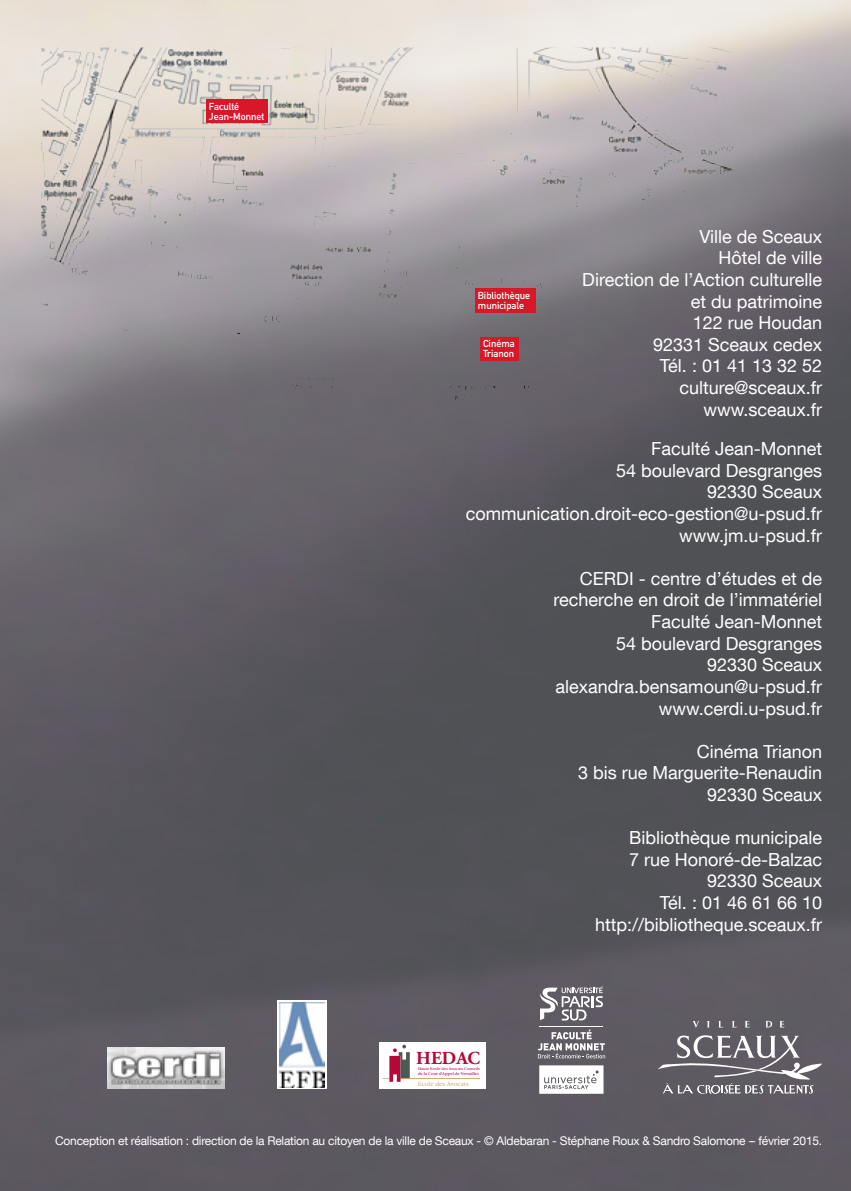
<style>
.page{position:relative;width:851px;height:1191px;background:#fff}
.page>*{position:absolute;margin:0;border:0;box-sizing:border-box;transform-origin:0 0}
.t1{font:700 18.2px "Adobe Garamond Pro";color:#b30838}
.t2{font:18px/21.6px "Helvetica Neue LT Com";color:#fff;text-align:right}
.t3{font:12px "Helvetica Neue LT Com";letter-spacing:-.02em;color:#fff}
.t4{font:10px/10px "DIN Mittelschrift";color:#fff}
.t5{font:6.4px "Garamond Itc T";color:#cfab7a}
.t6{font:4.2px "Garamond Itc T";color:#b30838}
.t7{font:4px "Garamond Itc T";color:#b30838}
</style>
<div class="page">
<img style="left:0;top:0;width:850px;height:1191px">
<img style="left:41px;top:47px;width:692px;height:355px">
<div style="left:206px;top:99px;width:61px;height:24px;background:#d71829"></div>
<div style="left:480px;top:337px;width:39px;height:24px;background:#d71829"></div>
<div style="left:475px;top:289px;width:60px;height:24px;background:#d71829"></div>
<svg style="left:692px;top:1021px;width:7px;height:6px"></svg>
<svg style="left:707px;top:1021px;width:2px;height:6px"></svg>
<svg style="left:718px;top:1021px;width:5px;height:6px"></svg>
<svg style="left:744px;top:1021px;width:5px;height:6px"></svg>
<svg style="left:731px;top:1021px;width:5px;height:6px"></svg>
<svg style="left:779px;top:1021px;width:5px;height:6px"></svg>
<svg style="left:765px;top:1020px;width:7px;height:7px"></svg>
<svg style="left:657px;top:1035px;width:165px;height:58px;background:#7c787f"></svg>
<svg style="left:539px;top:1065px;width:64px;height:28px"></svg>
<svg style="left:540px;top:986px;width:62px;height:34px"></svg>
<svg style="left:537px;top:1029px;width:68px;height:29px;background:#868389"></svg>
<hr style="left:539px;top:1025px;width:64px;height:1px;background:#fff">
<img style="left:108px;top:1047px;width:116px;height:41px">
<div style="left:379px;top:1042px;width:106px;height:47px;background:#fff"></div>
<hr style="left:400px;top:1078px;width:79px;height:1px;background:#cfab7a">
<svg style="left:382px;top:1044px;width:28px;height:37px"></svg>
<div style="left:277px;top:1000px;width:50px;height:89px;background:linear-gradient(to bottom,#fff,#fff)"></div>
<img style="left:279px;top:1002px;width:45px;height:85px">
<p class="t4" style="left:209px;top:101px;width:57px">Faculté<br>Jean-Monnet</p>
<p class="t2" style="left:582px;top:225px;width:241px">Ville de Sceaux<br>Hôtel de ville<br>Direction de l’Action culturelle et du patrimoine<br>122 rue Houdan<br>92331 Sceaux cedex<br>Tél. : 01 41 13 32 52 culture@sceaux.fr www.sceaux.fr</p>
<p class="t2" style="left:465px;top:437px;width:358px">Faculté Jean-Monnet<br>54 boulevard Desgranges<br>92330 Sceaux communication.droit-eco-gestion@u-psud.fr www.jm.u-psud.fr</p>
<p class="t2" style="left:553px;top:567px;width:270px">CERDI - centre d’études et de recherche en droit de l’immatériel<br>Faculté Jean-Monnet<br>54 boulevard Desgranges<br>92330 Sceaux alexandra.bensamoun@u-psud.fr www.cerdi.u-psud.fr</p>
<p class="t2" style="left:578px;top:740px;width:245px">Cinéma Trianon<br>3 bis rue Marguerite-Renaudin<br>92330 Sceaux</p>
<p class="t2" style="left:595px;top:826px;width:229px">Bibliothèque municipale<br>7 rue Honoré-de-Balzac<br>92330 Sceaux<br>Tél. : 01 46 61 66 10 http://bibliotheque.sceaux.fr</p>
<p class="t4" style="left:478px;top:291px;width:54px">Bibliothèque municipale</p>
<p class="t4" style="left:483px;top:339px;width:33px">Cinéma<br>Trianon</p>
<p class="t1" style="left:416px;top:1047px;width:65px">HEDAC</p>
<p class="t7" style="left:418px;top:1066px;width:63px">Haute Ecole des Avocats Conseils</p>
<p class="t6" style="left:418px;top:1071px;width:62px">de la Cour d'Appel de Versailles</p>
<p class="t5" style="left:417px;top:1080px;width:53px">Ecole des Avocats</p>
<p class="t3" style="left:55px;top:1133px;width:768px">Conception et réalisation : direction de la Relation au citoyen de la ville de Sceaux - © Aldebaran - Stéphane Roux &amp; Sandro Salomone -- février 2015.</p>
</div>
